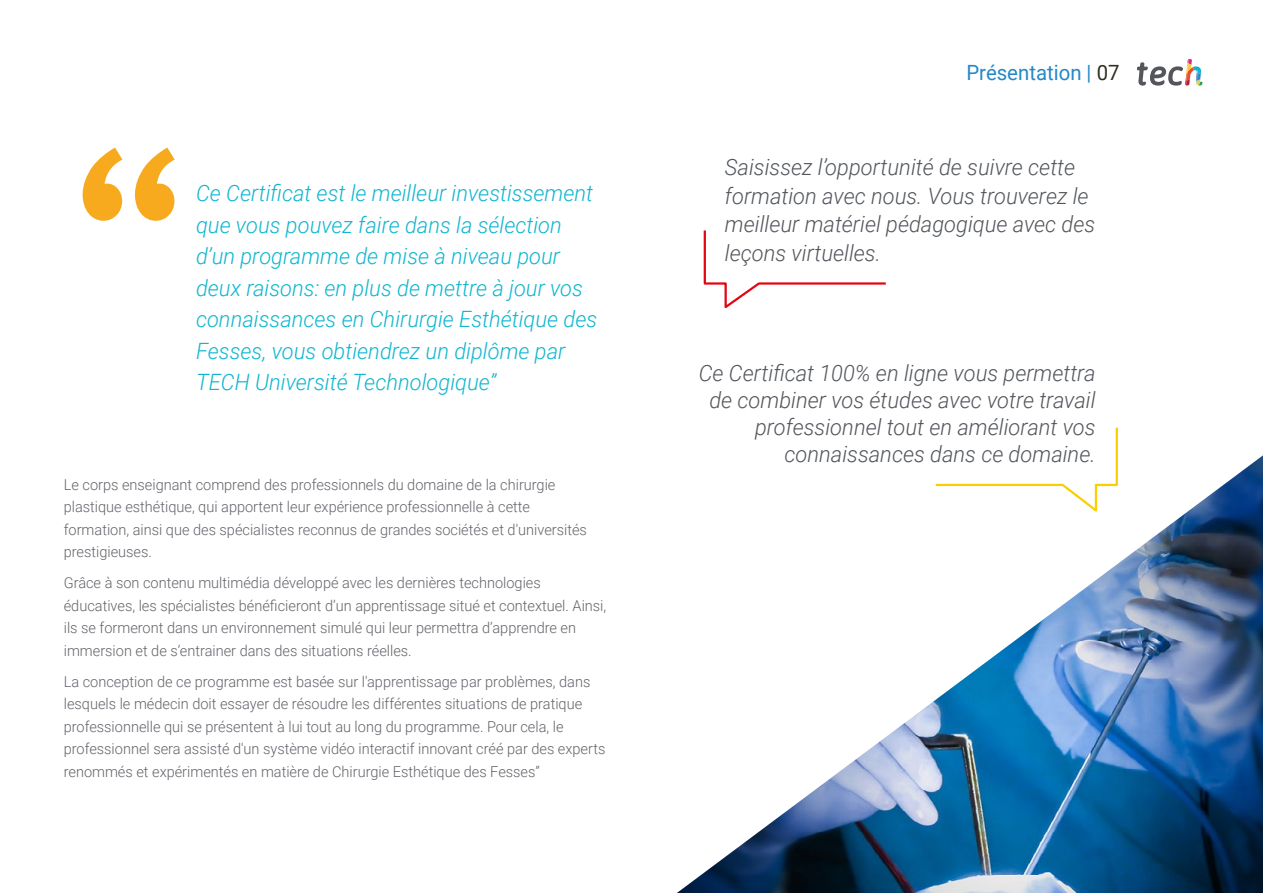
<style>
.page{position:relative;width:1263px;height:893px;background:#fff}
.page>*{position:absolute;margin:0;border:0;box-sizing:border-box;transform-origin:0 0}
.t1{font:italic 300 22.5px/27px "Roboto";color:#52555b;text-align:right}
.t2{font:italic 300 22.5px/31.5px "Roboto";color:#0fb6cf}
.t3{font:21px "Roboto";color:#2488c9}
.t4{font:300 15px/22.5px "Roboto";color:#61646a}
.s1{color:#2289cb}
.s2{color:#312e20}
</style>
<div class="page">
<svg style="left:83px;top:148px;width:92px;height:73px"></svg>
<svg style="left:1115px;top:427px;width:3px;height:28px"></svg>
<svg style="left:703px;top:230px;width:183px;height:79px"></svg>
<img style="left:677px;top:455px;width:586px;height:438px">
<svg style="left:1137px;top:59px;width:65px;height:27px"></svg>
<p class="t2" style="left:196px;top:176px;width:403px">Ce Certificat est le meilleur investissement que vous pouvez faire dans la sélection d’un programme de mise à niveau pour deux raisons: en plus de mettre à jour vos connaissances en Chirurgie Esthétique des Fesses, vous obtiendrez un diplôme par TECH Université Technologique”</p>
<p class="t4" style="left:64px;top:472px;width:525px">Le corps enseignant comprend des professionnels du domaine de la chirurgie plastique esthétique, qui apportent leur expérience professionnelle à cette formation, ainsi que des spécialistes reconnus de grandes sociétés et d'universités prestigieuses.</p>
<p class="t4" style="left:64px;top:571px;width:544px">Grâce à son contenu multimédia développé avec les dernières technologies éducatives, les spécialistes bénéficieront d’un apprentissage situé et contextuel. Ainsi, ils se formeront dans un environnement simulé qui leur permettra d’apprendre en immersion et de s’entrainer dans des situations réelles.</p>
<p class="t4" style="left:64px;top:669px;width:543px">La conception de ce programme est basée sur l'apprentissage par problèmes, dans lesquels le médecin doit essayer de résoudre les différentes situations de pratique professionnelle qui se présentent à lui tout au long du programme. Pour cela, le professionnel sera assisté d'un système vidéo interactif innovant créé par des experts renommés et expérimentés en matière de Chirurgie Esthétique des Fesses”</p>
<h2 class="t3" style="left:966px;top:57px;width:155px">Présentation <span class="s1">|</span> <span class="s2">07</span></h2>
<h1 class="t1" style="left:725px;top:152px;width:372px;line-height:28.5px;text-align:left">Saisissez l’opportunité de suivre cette formation avec nous. Vous trouverez le meilleur matériel pédagogique avec des leçons virtuelles.</h1>
<h1 class="t1" style="left:699px;top:359px;width:398px">Ce Certificat 100% en ligne vous permettra de combiner vos études avec votre travail professionnel tout en améliorant vos connaissances dans ce domaine.</h1>
</div>
